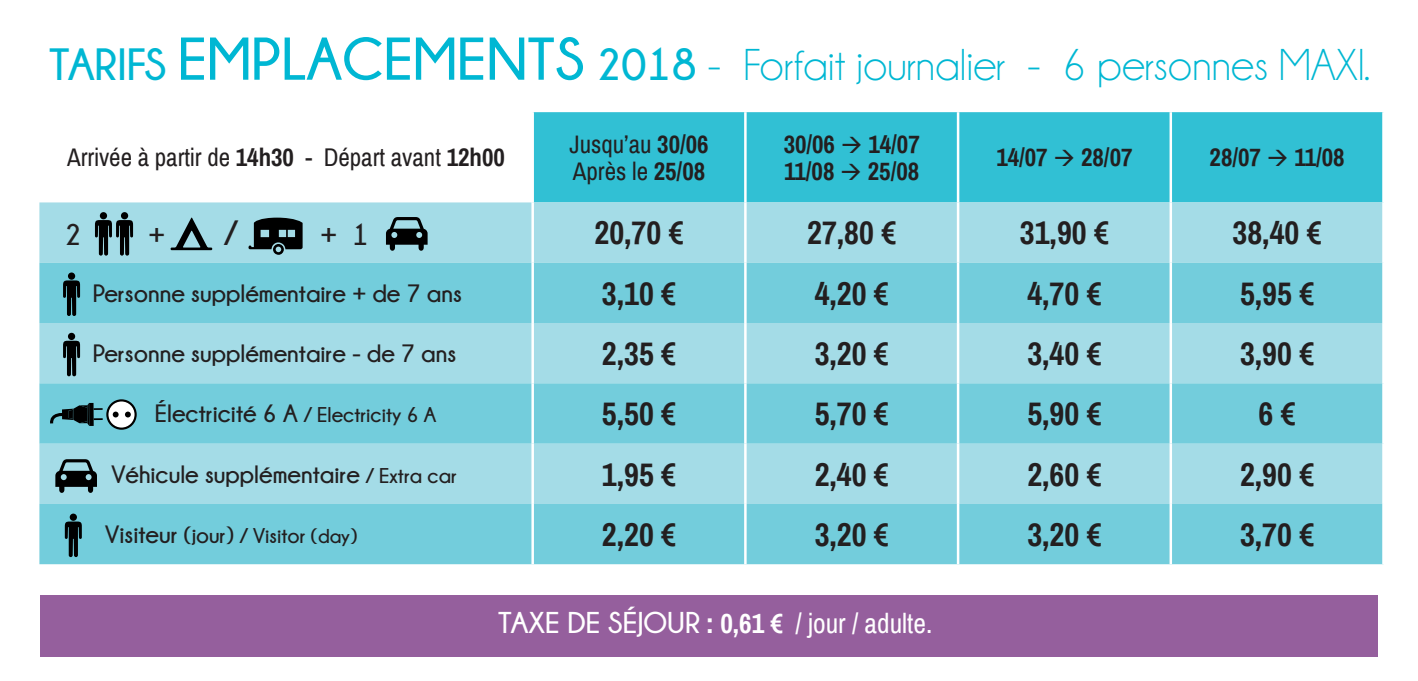
<style>
.page{position:relative;width:1418px;height:681px;background:#fff}
.page>*{position:absolute;margin:0;border:0;box-sizing:border-box;transform-origin:0 0}
.t1{font:45px "Champagne&Limousines";color:#00b7d3}
.t2{font:700 35px "Champagne&Limousines";color:#231f20}
.t3{font:700 32.5px "Archivo Narrow";color:#231f20}
.t4{font:700 30px "Champagne&Limousines";color:#231f20}
.t5{font:27.5px "Archivo Narrow";color:#fff}
.t6{font:700 25px "Champagne&Limousines";color:#231f20}
.t7{font:25px "Archivo Narrow";color:#231f20}
.t8{font:700 25px "Archivo Narrow";color:#231f20}
.t9{font:700 21.25px "Champagne&Limousines";color:#231f20}
.s1{font-weight:700}
.s2{font-weight:700;font-size:60px}
.s3{font-size:25px}
.s4{font-size:21.25px}
.s5{font-size:22.5px}
.s6{font-size:20px}
.s7{font-family:"Champagne&Limousines";font-weight:700;font-size:30px}
</style>
<div class="page">
<div style="left:40px;top:594px;width:1337px;height:62px;background:#955f9d"></div>
<div style="left:534px;top:112px;width:848px;height:90px;background:#31c0d4"></div>
<div style="left:39px;top:202px;width:1343px;height:60px;background:#a4dce7"></div>
<svg style="left:39px;top:262px;width:1343px;height:302px;background:#87d3e0"></svg>
<hr style="left:744px;top:112px;width:2px;height:90px;background:#fff">
<hr style="left:956px;top:112px;width:3px;height:90px;background:#fff">
<hr style="left:1169px;top:112px;width:2px;height:90px;background:#fff">
<hr style="left:531px;top:202px;width:3px;height:60px;background:#fff">
<hr style="left:744px;top:202px;width:2px;height:60px;background:#fff">
<hr style="left:956px;top:202px;width:3px;height:60px;background:#fff">
<hr style="left:1169px;top:202px;width:2px;height:60px;background:#fff">
<hr style="left:531px;top:262px;width:3px;height:61px;background:#fff">
<hr style="left:744px;top:262px;width:2px;height:61px;background:#fff">
<hr style="left:956px;top:262px;width:3px;height:61px;background:#fff">
<hr style="left:1169px;top:262px;width:2px;height:61px;background:#fff">
<hr style="left:531px;top:323px;width:3px;height:60px;background:#fff">
<hr style="left:744px;top:323px;width:2px;height:60px;background:#fff">
<hr style="left:956px;top:323px;width:3px;height:60px;background:#fff">
<hr style="left:1169px;top:323px;width:2px;height:60px;background:#fff">
<hr style="left:531px;top:383px;width:3px;height:60px;background:#fff">
<hr style="left:744px;top:383px;width:2px;height:60px;background:#fff">
<hr style="left:956px;top:383px;width:3px;height:60px;background:#fff">
<hr style="left:1169px;top:383px;width:2px;height:60px;background:#fff">
<hr style="left:531px;top:443px;width:3px;height:60px;background:#fff">
<hr style="left:744px;top:443px;width:2px;height:60px;background:#fff">
<hr style="left:956px;top:443px;width:3px;height:60px;background:#fff">
<hr style="left:1169px;top:443px;width:2px;height:60px;background:#fff">
<hr style="left:531px;top:503px;width:3px;height:61px;background:#fff">
<hr style="left:744px;top:503px;width:2px;height:61px;background:#fff">
<hr style="left:956px;top:503px;width:3px;height:61px;background:#fff">
<hr style="left:1169px;top:503px;width:2px;height:61px;background:#fff">
<div style="left:100px;top:212px;width:7px;height:7px;background:#000;border-radius:50%"></div>
<div style="left:121px;top:212px;width:7px;height:7px;background:#000;border-radius:50%"></div>
<svg style="left:95px;top:220px;width:38px;height:35px"></svg>
<div style="left:68px;top:272px;width:7px;height:7px;background:#000;border-radius:50%"></div>
<svg style="left:63px;top:280px;width:17px;height:36px"></svg>
<div style="left:68px;top:332px;width:7px;height:8px;background:#000;border-radius:50%"></div>
<svg style="left:63px;top:340px;width:17px;height:36px"></svg>
<div style="left:70px;top:513px;width:7px;height:7px;background:#000;border-radius:50%"></div>
<svg style="left:65px;top:521px;width:17px;height:36px"></svg>
<svg style="left:107px;top:400px;width:29px;height:28px"></svg>
<div style="left:106px;top:399px;width:31px;height:30px;border:2px solid #000;border-radius:50%"></div>
<svg style="left:113px;top:411px;width:6px;height:6px"></svg>
<svg style="left:125px;top:411px;width:6px;height:6px"></svg>
<svg style="left:50px;top:403px;width:53px;height:23px"></svg>
<svg style="left:171px;top:217px;width:41px;height:33px"></svg>
<svg style="left:55px;top:459px;width:42px;height:33px"></svg>
<svg style="left:248px;top:217px;width:54px;height:38px;background:#3c5054"></svg>
<svg style="left:386px;top:217px;width:41px;height:33px"></svg>
<p class="t1" style="left:49px;top:42px;width:1322px"><span class="s1">TARIFS</span> <span class="s2">EMPLACEMENTS</span> <span class="s1">2018</span> - Forfait journalier - 6 personnes MAXI.</p>
<p class="t7" style="left:67px;top:142px;width:439px">Arrivée à partir de <span class="s1">14h30</span> - Départ avant <span class="s1">12h00</span></p>
<p class="t7" style="left:569px;top:129px;width:141px">Jusqu’au <span class="s1">30/06</span></p>
<p class="t7" style="left:573px;top:156px;width:134px">Après le <span class="s1">25/08</span></p>
<p class="t8" style="left:783px;top:129px;width:138px">30/06 → 14/07</p>
<p class="t8" style="left:784px;top:156px;width:136px">11/08 → 25/08</p>
<p class="t8" style="left:996px;top:142px;width:138px">14/07 → 28/07</p>
<p class="t8" style="left:1209px;top:142px;width:136px">28/07 → 11/08</p>
<p class="t4" style="left:64px;top:218px;width:19px">2</p>
<p class="t4" style="left:148px;top:218px;width:18px">+</p>
<p class="t2" style="left:225px;top:213px;width:14px">/</p>
<p class="t4" style="left:320px;top:218px;width:50px">+ 1</p>
<p class="t3" style="left:594px;top:213px;width:90px">20,70 €</p>
<p class="t3" style="left:807px;top:213px;width:90px">27,80 €</p>
<p class="t3" style="left:1019px;top:213px;width:90px">31,90 €</p>
<p class="t3" style="left:1232px;top:213px;width:90px">38,40 €</p>
<p class="t6" style="left:93px;top:279px;width:370px">Personne supplémentaire + de 7 ans</p>
<p class="t3" style="left:602px;top:273px;width:76px">3,10 €</p>
<p class="t3" style="left:814px;top:273px;width:76px">4,20 €</p>
<p class="t3" style="left:1027px;top:273px;width:76px">4,70 €</p>
<p class="t3" style="left:1239px;top:273px;width:76px">5,95 €</p>
<p class="t6" style="left:93px;top:339px;width:365px">Personne supplémentaire - de 7 ans</p>
<p class="t3" style="left:602px;top:333px;width:76px">2,35 €</p>
<p class="t3" style="left:814px;top:333px;width:76px">3,20 €</p>
<p class="t3" style="left:1027px;top:333px;width:76px">3,40 €</p>
<p class="t3" style="left:1239px;top:333px;width:76px">3,90 €</p>
<p class="t9" style="left:155px;top:403px;width:283px"><span class="s3">Électricité 6 A</span> / Electricity 6 A</p>
<p class="t3" style="left:602px;top:394px;width:76px">5,50 €</p>
<p class="t3" style="left:814px;top:394px;width:76px">5,70 €</p>
<p class="t3" style="left:1027px;top:394px;width:76px">5,90 €</p>
<p class="t3" style="left:1258px;top:394px;width:39px">6 €</p>
<p class="t6" style="left:111px;top:460px;width:347px">Véhicule supplémentaire <span class="s4">/ Extra car</span></p>
<p class="t3" style="left:602px;top:454px;width:76px">1,95 €</p>
<p class="t3" style="left:814px;top:454px;width:76px">2,40 €</p>
<p class="t3" style="left:1027px;top:454px;width:76px">2,60 €</p>
<p class="t3" style="left:1239px;top:454px;width:76px">2,90 €</p>
<p class="t6" style="left:105px;top:520px;width:253px">Visiteur <span class="s5">(jour)</span> <span class="s4">/ Visitor</span> <span class="s6">(day)</span></p>
<p class="t3" style="left:602px;top:514px;width:76px">2,20 €</p>
<p class="t3" style="left:814px;top:514px;width:76px">3,20 €</p>
<p class="t3" style="left:1027px;top:514px;width:76px">3,20 €</p>
<p class="t3" style="left:1239px;top:514px;width:76px">3,70 €</p>
<p class="t5" style="left:498px;top:606px;width:435px"><span class="s7">TAXE DE SÉJOUR</span> <span class="s1">: 0,61 €</span> / jour / adulte.</p>
</div>
